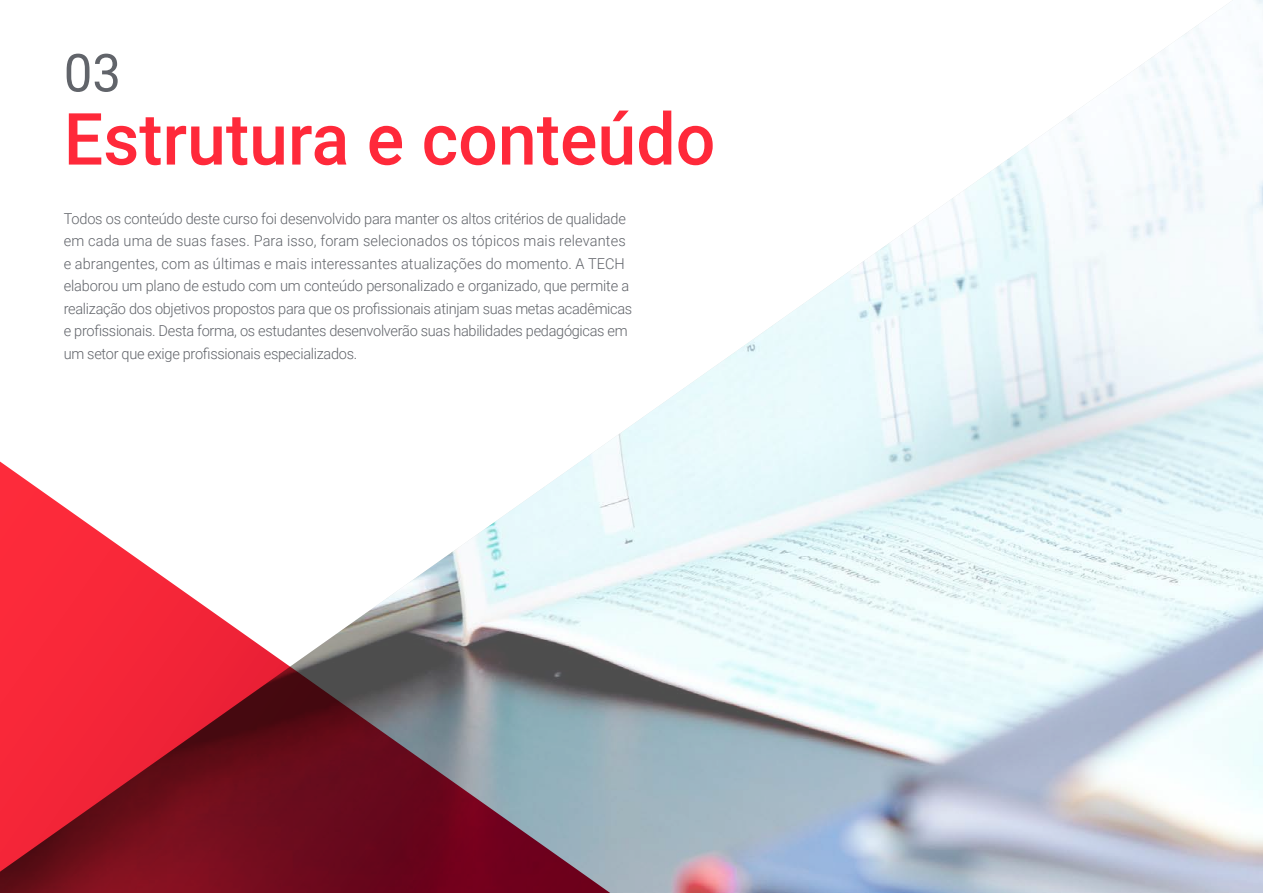
<style>
.page{position:relative;width:1263px;height:893px;background:#fff}
.page>*{position:absolute;margin:0;border:0;box-sizing:border-box;transform-origin:0 0}
.t1{font:500 72px "Roboto";color:#ff293a}
.t2{font:52.5px "Roboto";color:#61646a}
.t3{font:300 15px/22.5px "Roboto";letter-spacing:-.015em;color:#61646a}
</style>
<div class="page">
<img style="left:603px;top:0;width:660px;height:893px">
<svg style="left:0;top:446px;width:640px;height:447px"></svg>
<h2 class="t2" style="left:64px;top:36px;width:59px">03</h2>
<h1 class="t1" style="left:64px;top:89px;width:653px">Estrutura e conteúdo</h1>
<p class="t3" style="left:64px;top:207px;width:570px">Todos os conteúdo deste curso foi desenvolvido para manter os altos critérios de qualidade em cada uma de suas fases. Para isso, foram selecionados os tópicos mais relevantes e abrangentes, com as últimas e mais interessantes atualizações do momento. A TECH elaborou um plano de estudo com um conteúdo personalizado e organizado, que permite a realização dos objetivos propostos para que os profissionais atinjam suas metas acadêmicas e profissionais. Desta forma, os estudantes desenvolverão suas habilidades pedagógicas em um setor que exige profissionais especializados.</p>
</div>
